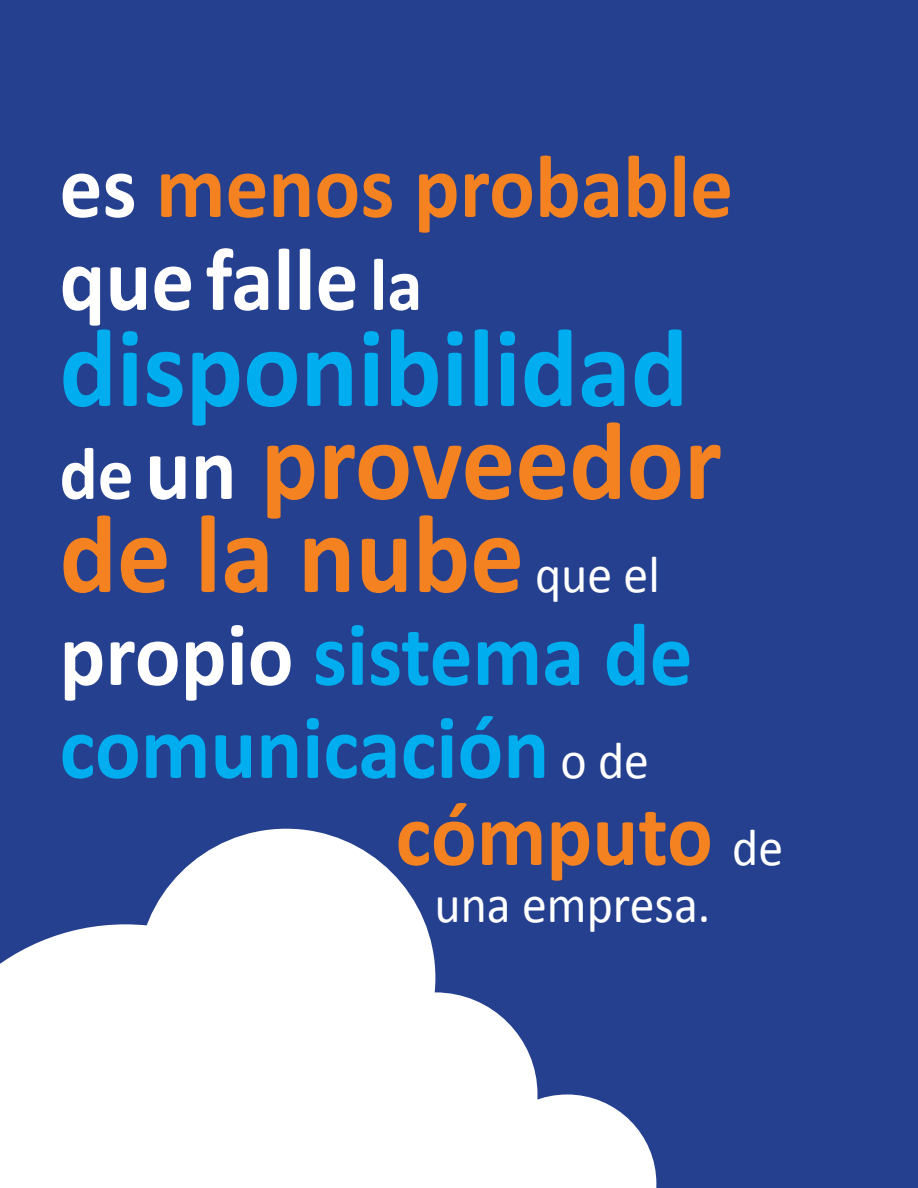
<style>
.page{position:relative;width:918px;height:1188px;background:#25408f}
.page>*{position:absolute;margin:0;border:0;box-sizing:border-box;transform-origin:0 0}
.t1{font:700 112.5px/93px "Calibri";color:#f58220;scale:.95 1}
.t2{font:700 90px/93px "Calibri";color:#f58220;scale:.95 1}
.t3{font:700 90px "Calibri";color:#00aeef;scale:.95 1}
.t4{font:52.5px "Calibri";color:#fff;scale:.95 1}
.s1{color:#fff}
.s2{font-size:75px;color:#fff}
.s3{color:#00aeef}
.s4{font-size:90px;color:#fff}
.s5{font-weight:400;font-size:52.5px;color:#fff}
</style>
<div class="page">
<div style="left:137px;top:829px;width:298px;height:298px;background:#fff;border-radius:50%"></div>
<div style="left:0;top:924px;width:233px;height:264px;background:#fff"></div>
<svg style="left:233px;top:992px;width:423px;height:196px"></svg>
<p class="t2" style="left:60px;top:136px;width:711px"><span class="s1">es</span> menos probable <span class="s1">que falle</span> <span class="s2">la</span></p>
<p class="t1" style="left:60px;top:317px;width:699px"><span class="s3">disponibilidad </span><span class="s2">de</span> <span class="s4">un</span> proveedor de la nube <span class="s5">que el</span></p>
<p class="t3" style="left:60px;top:599px;width:668px"><span class="s1">propio</span> sistema de</p>
<p class="t3" style="left:60px;top:692px;width:622px">comunicación <span class="s5">o de</span></p>
<p class="t2" style="left:396px;top:784px;width:410px">cómputo <span class="s5">de</span></p>
<p class="t4" style="left:435px;top:873px;width:292px">una empresa.</p>
</div>
